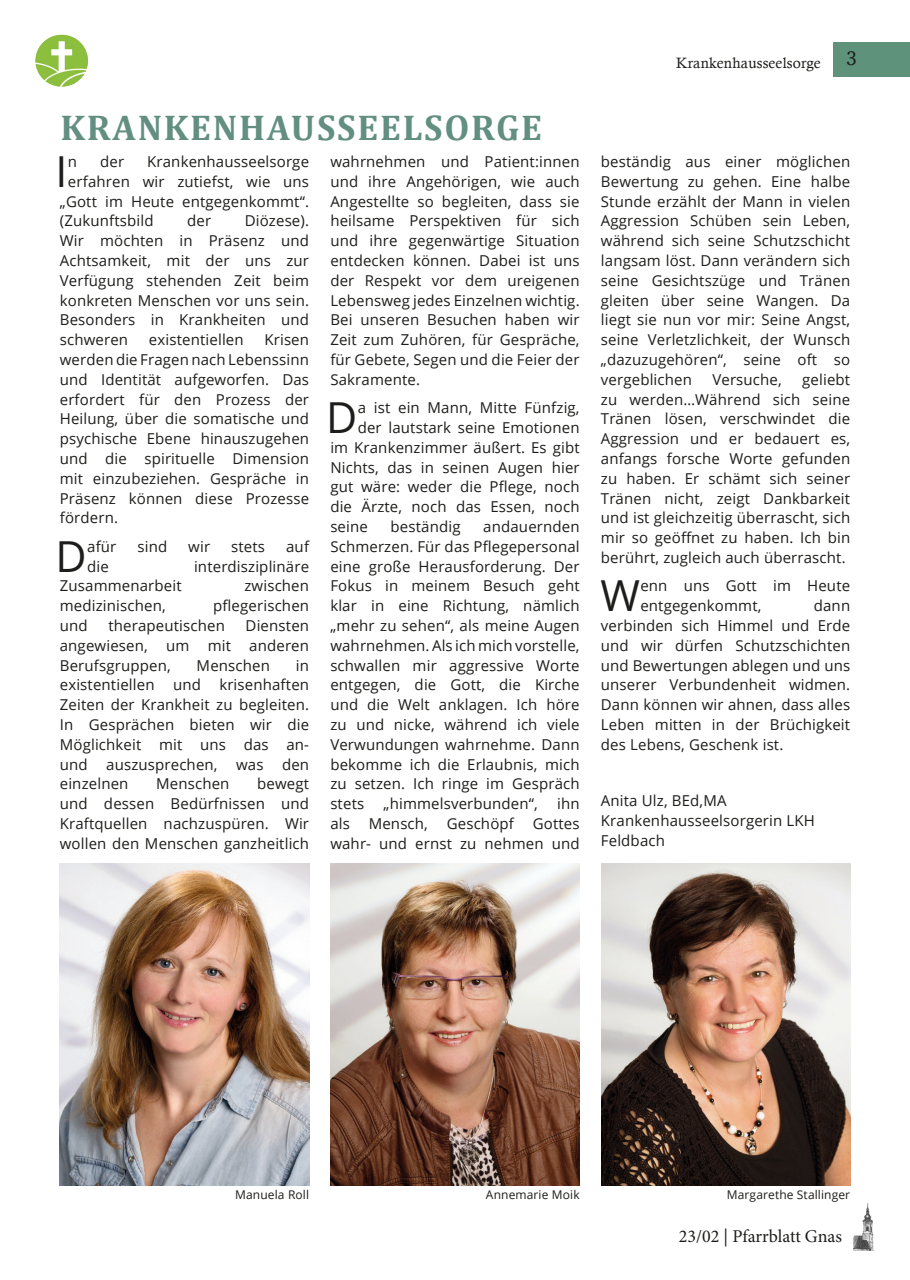
<style>
.page{position:relative;width:910px;height:1280px;background:#fff}
.page>*{position:absolute;margin:0;border:0;box-sizing:border-box;transform-origin:0 0}
.Seitentext{font:42.75px "Open Sans";color:#1d1d1b}
.Heading_B_-_big__Lef{font:700 36px "Cambria";letter-spacing:.05em;color:#628f81}
.t1{font:18px "Minion Pro";letter-spacing:-.005em;color:#1d1d1b}
.Seitentext-2{font:15px/19.8px "Open Sans";letter-spacing:.01em;color:#1d1d1b;text-align:justify}
.kleine_Texte__Abschn{font:15px "Calisto";letter-spacing:.01em;color:#1d1d1b}
.Bildunterschriften{font:12px "Open Sans";letter-spacing:.01em;color:#1d1d1b}
</style>
<div class="page">
<div style="left:833px;top:43px;width:77px;height:34px;background:#5e927b"></div>
<img style="left:853px;top:1203px;width:21px;height:47px">
<img style="left:35px;top:34px;width:53px;height:53px">
<img style="left:60px;top:864px;width:249px;height:321px">
<img style="left:330px;top:864px;width:250px;height:321px">
<img style="left:601px;top:864px;width:249px;height:321px">
<p class="Heading_B_-_big__Lef" style="left:60px;top:102px;width:483px">KRANKENHAUSSEELSORGE</p>
<p class="Seitentext" style="left:56px;top:142px;width:13px">I</p>
<p class="Seitentext-2" style="left:68px;top:151px;width:11px">n</p>
<p class="Seitentext-2" style="left:100px;top:151px;width:26px">der</p>
<p class="Seitentext-2" style="left:147px;top:151px;width:163px">Krankenhausseelsorge</p>
<p class="Seitentext-2" style="left:330px;top:151px;width:251px">wahrnehmen und Patient:innen und ihre Angehörigen, wie auch Angestellte so begleiten, dass sie heilsame Perspektiven für sich und ihre gegenwärtige Situation entdecken können. Dabei ist uns der Respekt vor dem ureigenen Lebensweg jedes Einzelnen wichtig.<br>Bei unseren Besuchen haben wir Zeit zum Zuhören, für Gespräche, für Gebete, Segen und die Feier der Sakramente.</p>
<p class="Seitentext" style="left:326px;top:388px;width:33px">D</p>
<p class="Seitentext-2" style="left:358px;top:397px;width:223px">a ist ein Mann, Mitte Fünfzig,</p>
<p class="Seitentext-2" style="left:68px;top:171px;width:243px">erfahren wir zutiefst, wie uns</p>
<p class="Seitentext-2" style="left:60px;top:191px;width:251px">„Gott im Heute entgegenkommt“.</p>
<p class="Seitentext-2" style="left:60px;top:211px;width:95px">(Zukunftsbild</p>
<p class="Seitentext-2" style="left:187px;top:211px;width:26px">der</p>
<p class="Seitentext-2" style="left:60px;top:211px;width:251px;text-indent:185px">Diözese).<br>Wir möchten in Präsenz und Achtsamkeit, mit der uns zur Verfügung stehenden Zeit beim konkreten Menschen vor uns sein.<br>Besonders in Krankheiten und schweren</p>
<p class="Seitentext-2" style="left:149px;top:330px;width:96px">existentiellen</p>
<p class="Seitentext-2" style="left:60px;top:330px;width:251px;text-indent:205px">Krisen werden die Fragen nach Lebenssinn und Identität aufgeworfen. Das erfordert für den Prozess der Heilung, über die somatische und psychische Ebene hinauszugehen und die spirituelle Dimension mit einzubeziehen. Gespräche in Präsenz können diese Prozesse fördern.</p>
<p class="Seitentext" style="left:56px;top:527px;width:33px">D</p>
<p class="Seitentext-2" style="left:87px;top:536px;width:31px">afür</p>
<p class="Seitentext-2" style="left:137px;top:536px;width:31px">sind</p>
<p class="Seitentext-2" style="left:188px;top:536px;width:23px">wir</p>
<p class="Seitentext-2" style="left:231px;top:536px;width:35px">stets</p>
<p class="Seitentext-2" style="left:286px;top:536px;width:24px">auf</p>
<p class="Seitentext-2" style="left:358px;top:417px;width:223px">der lautstark seine Emotionen</p>
<p class="Seitentext-2" style="left:330px;top:437px;width:251px">im Krankenzimmer äußert. Es gibt</p>
<p class="Seitentext-2" style="left:330px;top:457px;width:251px">Nichts, das in seinen Augen hier</p>
<p class="Seitentext-2" style="left:330px;top:477px;width:251px">gut wäre: weder die Pflege, noch</p>
<p class="Seitentext-2" style="left:330px;top:496px;width:251px">die Ärzte, noch das Essen, noch</p>
<p class="Seitentext-2" style="left:330px;top:516px;width:39px">seine</p>
<p class="Seitentext-2" style="left:391px;top:516px;width:72px">beständig</p>
<p class="Seitentext-2" style="left:330px;top:516px;width:251px;text-indent:153px">andauernden Schmerzen. Für das Pflegepersonal eine große Herausforderung. Der Fokus in meinem Besuch geht klar in eine Richtung, nämlich „mehr zu sehen“, als meine Augen wahrnehmen. Als ich mich vorstelle, schwallen mir aggressive Worte entgegen, die Gott, die Kirche und die Welt anklagen. Ich höre zu und nicke, während ich viele Verwundungen wahrnehme. Dann bekomme ich die Erlaubnis, mich zu setzen. Ich ringe im Gespräch stets</p>
<p class="Seitentext-2" style="left:87px;top:556px;width:23px">die</p>
<p class="Seitentext-2" style="left:194px;top:556px;width:117px">interdisziplinäre</p>
<p class="Seitentext-2" style="left:60px;top:576px;width:123px">Zusammenarbeit</p>
<p class="Seitentext-2" style="left:244px;top:576px;width:66px">zwischen</p>
<p class="Seitentext-2" style="left:60px;top:595px;width:107px">medizinischen,</p>
<p class="Seitentext-2" style="left:213px;top:595px;width:97px">pflegerischen</p>
<p class="Seitentext-2" style="left:60px;top:615px;width:29px">und</p>
<p class="Seitentext-2" style="left:108px;top:615px;width:118px">therapeutischen</p>
<p class="Seitentext-2" style="left:60px;top:615px;width:251px;text-indent:186px">Diensten angewiesen, um mit anderen Berufsgruppen,</p>
<p class="Seitentext-2" style="left:197px;top:655px;width:75px">Menschen</p>
<p class="Seitentext-2" style="left:60px;top:655px;width:251px;text-indent:236px">in existentiellen und krisenhaften Zeiten der Krankheit zu begleiten.<br>In Gesprächen bieten wir die Möglichkeit mit uns das an&shy;und auszusprechen, was den einzelnen</p>
<p class="Seitentext-2" style="left:60px;top:774px;width:251px;text-indent:197px">bewegt und dessen Bedürfnissen und Kraftquellen nachzuspüren. Wir wollen den Menschen ganzheitlich</p>
<p class="Seitentext-2" style="left:156px;top:774px;width:75px">Menschen</p>
<p class="Seitentext-2" style="left:383px;top:793px;width:156px">„himmelsverbunden“,</p>
<p class="Seitentext-2" style="left:557px;top:793px;width:24px">ihn</p>
<p class="Seitentext-2" style="left:330px;top:813px;width:21px">als</p>
<p class="Seitentext-2" style="left:369px;top:813px;width:61px">Mensch,</p>
<p class="Seitentext-2" style="left:447px;top:813px;width:69px">Geschöpf</p>
<p class="Seitentext-2" style="left:330px;top:813px;width:251px;text-align:right">Gottes<br>wahr- und ernst zu nehmen und</p>
<p class="kleine_Texte__Abschn" style="left:676px;top:54px;width:182px">Krankenhausseelsorge <sup>3</sup></p>
<p class="Seitentext-2" style="left:601px;top:151px;width:251px">beständig aus einer möglichen Bewertung zu gehen. Eine halbe Stunde erzählt der Mann in vielen Aggression Schüben sein Leben, während sich seine Schutzschicht langsam löst. Dann verändern sich seine Gesichtszüge und Tränen gleiten über seine Wangen. Da liegt sie nun vor mir: Seine Angst, seine Verletzlichkeit, der Wunsch „dazuzugehören“, seine oft so vergeblichen</p>
<p class="Seitentext-2" style="left:601px;top:369px;width:251px;text-indent:201px">geliebt zu werden…Während sich seine Tränen lösen, verschwindet die Aggression und er bedauert es, anfangs forsche Worte gefunden zu haben. Er schämt sich seiner Tränen nicht, zeigt Dankbarkeit und ist gleichzeitig überrascht, sich mir so geöffnet zu haben. Ich bin berührt, zugleich auch überrascht.</p>
<p class="Seitentext" style="left:600px;top:566px;width:41px">W</p>
<p class="Seitentext-2" style="left:640px;top:576px;width:211px">enn uns Gott im Heute entgegenkommt,</p>
<p class="Seitentext-2" style="left:712px;top:369px;width:71px">Versuche,</p>
<p class="Seitentext-2" style="left:601px;top:595px;width:251px;text-indent:213px">dann verbinden sich Himmel und Erde und wir dürfen Schutzschichten und Bewertungen ablegen und uns unserer Verbundenheit widmen.<br>Dann können wir ahnen, dass alles Leben mitten in der Brüchigkeit des Lebens, Geschenk ist.</p>
<p class="Seitentext-2" style="left:601px;top:791px;width:216px;text-align:left">Anita Ulz, BEd,MA<br>Krankenhausseelsorgerin LKH<br>Feldbach</p>
<p class="Bildunterschriften" style="left:235px;top:1186px;width:75px">Manuela Roll</p>
<p class="Bildunterschriften" style="left:486px;top:1186px;width:95px">Annemarie Moik</p>
<p class="Bildunterschriften" style="left:727px;top:1186px;width:125px">Margarethe Stallinger</p>
<p class="t1" style="left:679px;top:1224px;width:164px">23/02 | Pfarrblatt Gnas</p>
</div>
